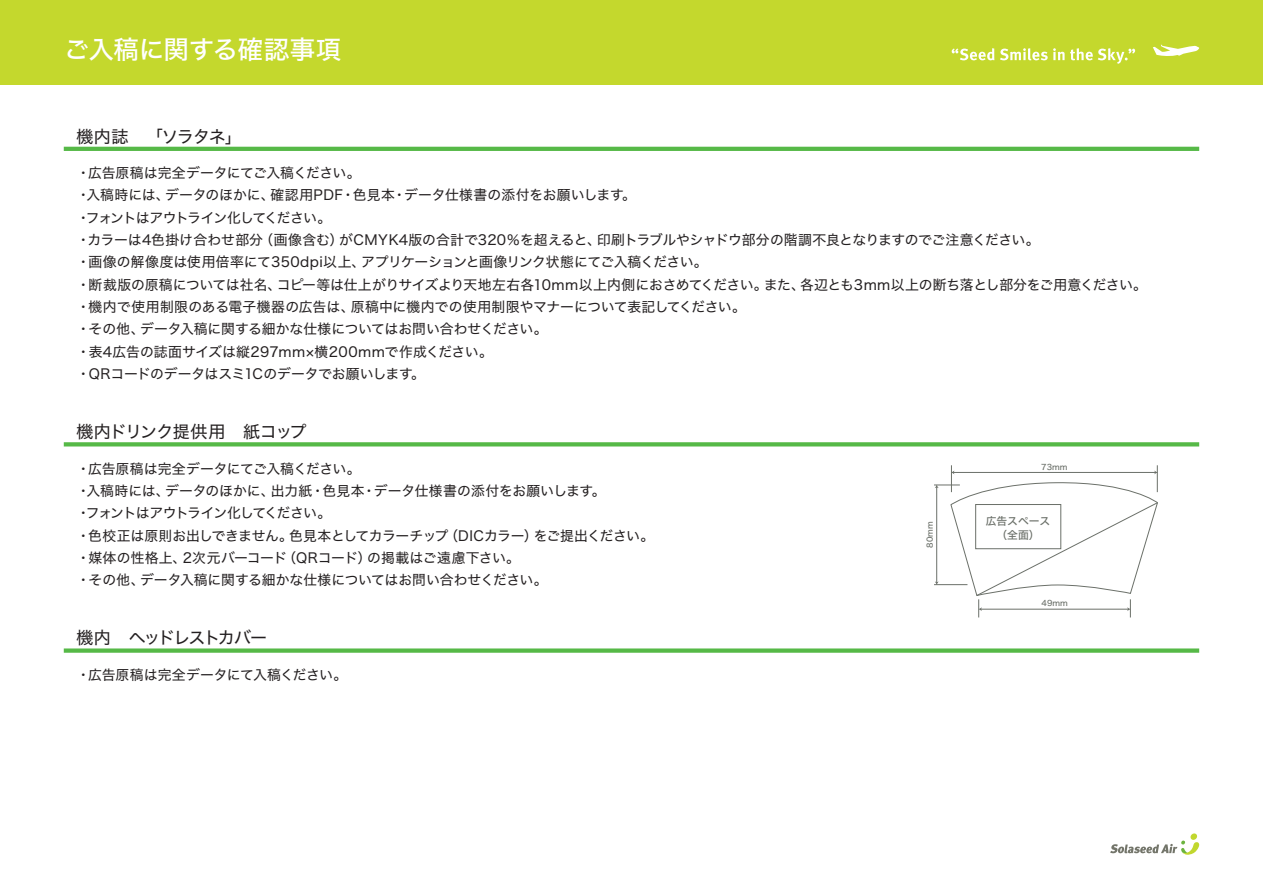
<style>
.page{position:relative;width:1263px;height:893px;background:#fff}
.page>*{position:absolute;margin:0;border:0;box-sizing:border-box;transform-origin:0 0}
.t1{font:25.5px "Hiragino Sans W5";letter-spacing:-.01em;color:#fff}
.t2{font:16.95px "Hiragino Sans W4";letter-spacing:-.055em;color:#231f20}
.t3{font:16.95px "Hiragino Sans W4";letter-spacing:-.11em;color:#231f20}
.t4{font:16.95px "Hiragino Sans W4";letter-spacing:-.075em;color:#231f20}
.t5{font:13.8px/22.4px "Hiragino Sans W4";letter-spacing:-.005em;color:#231f20}
.t6{font:13.8px "Hiragino Sans W4";letter-spacing:-.04em;color:#231f20}
.t7{font:13.8px/22.4px "Hiragino Sans W4";letter-spacing:-.08em;color:#231f20}
.t8{font:13.8px "Hiragino Sans W4";letter-spacing:.025em;color:#231f20}
.t9{font:13.8px "Hiragino Sans W4";letter-spacing:.02em;color:#231f20}
.t10{font:13.8px "Hiragino Sans W4";letter-spacing:-.03em;color:#231f20}
.t11{font:13.8px "Hiragino Sans W4";letter-spacing:.015em;color:#231f20}
.t12{font:13.8px "Hiragino Sans W4";letter-spacing:-.05em;color:#231f20}
.t13{font:10.8px/14.2px "Hiragino Sans W5";color:#6b7069;text-align:center}
.t14{font:7.8px "Hiragino Sans W5";color:#6b7069}
</style>
<div class="page">
<div style="left:0;top:0;width:1263px;height:85px;background:#c4d82d"></div>
<svg style="left:952px;top:48px;width:42px;height:12px"></svg>
<svg style="left:1000px;top:48px;width:64px;height:12px"></svg>
<svg style="left:1070px;top:48px;width:65px;height:16px"></svg>
<svg style="left:1153px;top:45px;width:46px;height:11px"></svg>
<div style="left:1190px;top:833px;width:7px;height:7px;background:#c1d72f;border-radius:3px"></div>
<svg style="left:1110px;top:840px;width:89px;height:15px"></svg>
<hr style="left:64px;top:147px;width:1135px;height:4px;background:#56b947">
<svg style="left:64px;top:442px;width:1135px;height:4px;background:#60bd52"></svg>
<div style="left:64px;top:648px;width:1135px;height:5px;background:#56b947"></div>
<svg style="left:934px;top:465px;width:224px;height:152px"></svg>
<hr style="left:934px;top:584px;width:33px;height:1px;background:#6b7069">
<h1 class="t1" style="left:64px;top:27px;width:279px">ご入稿に関する確認事項</h1>
<p class="t4" style="left:77px;top:121px;width:167px">機内誌　「ソラタネ「</p>
<p class="t5" style="left:88px;top:161px;width:274px">広告原稿は完全データにてご入稿ください。</p>
<p class="t5" style="left:77px;top:161px;width:15px">・</p>
<p class="t5" style="left:165px;top:183px;width:111px">データのほかに、</p>
<p class="t5" style="left:392px;top:183px;width:245px">・データ仕様書の添付をお願いします。</p>
<p class="t5" style="left:271px;top:183px;width:86px">確認用PDF・</p>
<p class="t5" style="left:353px;top:183px;width:44px">色見本</p>
<p class="t5" style="left:87px;top:183px;width:85px">入稿時には、</p>
<p class="t7" style="left:86px;top:183px;width:247px;text-indent:-9px">・<br>フォントはアウトライン化してください。</p>
<p class="t5" style="left:77px;top:205px;width:15px">・</p>
<p class="t6" style="left:597px;top:227px;width:444px">印刷トラブルやシャドウ部分の階調不良となりますのでご注意ください。</p>
<p class="t9" style="left:339px;top:227px;width:263px">がCMYK4版の合計で320％を超えると、</p>
<p class="t5" style="left:260px;top:228px;width:85px">（画像含む）</p>
<p class="t5" style="left:87px;top:228px;width:177px">カラーは4色掛け合わせ部分</p>
<p class="t5" style="left:77px;top:228px;width:15px">・</p>
<p class="t8" style="left:77px;top:250px;width:290px">・画像の解像度は使用倍率にて350dpi以上、</p>
<p class="t6" style="left:361px;top:250px;width:348px">アプリケーションと画像リンク状態にてご入稿ください。</p>
<p class="t5" style="left:277px;top:272px;width:492px">コピー等は仕上がりサイズより天地左右各10mm以上内側におさめてください。</p>
<p class="t5" style="left:77px;top:272px;width:206px">・断裁版の原稿については社名、</p>
<p class="t5" style="left:800px;top:272px;width:348px">各辺とも3mm以上の断ち落とし部分をご用意ください。</p>
<p class="t5" style="left:764px;top:272px;width:43px">また、</p>
<p class="t5" style="left:351px;top:295px;width:396px">原稿中に機内での使用制限やマナーについて表記してください。</p>
<p class="t5" style="left:140px;top:295px;width:409px;text-indent:-64px">・機内で使用制限のある電子機器の広告は、<br>データ入稿に関する細かな仕様についてはお問い合わせください。</p>
<p class="t5" style="left:77px;top:317px;width:418px">・その他、<br>・表4広告の誌面サイズは縦297mm×横200mmで作成ください。・QRコードのデータはスミ1Cのデータでお願いします。</p>
<p class="t2" style="left:77px;top:417px;width:232px">機内ドリンク提供用　紙コップ</p>
<p class="t5" style="left:88px;top:456px;width:274px">広告原稿は完全データにてご入稿ください。</p>
<p class="t5" style="left:77px;top:456px;width:15px">・</p>
<p class="t5" style="left:165px;top:479px;width:111px">データのほかに、</p>
<p class="t5" style="left:362px;top:479px;width:245px">・データ仕様書の添付をお願いします。</p>
<p class="t5" style="left:322px;top:479px;width:44px">色見本</p>
<p class="t5" style="left:271px;top:479px;width:55px">出力紙・</p>
<p class="t5" style="left:87px;top:479px;width:85px">入稿時には、</p>
<p class="t7" style="left:86px;top:479px;width:247px;text-indent:-9px">・<br>フォントはアウトライン化してください。</p>
<p class="t5" style="left:77px;top:501px;width:15px">・</p>
<p class="t12" style="left:534px;top:523px;width:122px">をご提出ください。</p>
<p class="t10" style="left:289px;top:523px;width:161px">色見本としてカラーチップ</p>
<p class="t5" style="left:444px;top:523px;width:95px">（DICカラー）</p>
<p class="t5" style="left:88px;top:523px;width:206px">色校正は原則お出しできません。</p>
<p class="t5" style="left:77px;top:523px;width:15px">・</p>
<p class="t5" style="left:183px;top:545px;width:106px">2次元バーコード</p>
<p class="t11" style="left:367px;top:545px;width:154px">の掲載はご遠慮下さい。</p>
<p class="t5" style="left:283px;top:545px;width:90px">（QRコード）</p>
<p class="t5" style="left:140px;top:545px;width:409px;text-indent:-64px">・媒体の性格上、<br>データ入稿に関する細かな仕様についてはお問い合わせください。</p>
<p class="t5" style="left:77px;top:568px;width:70px">・その他、</p>
<p class="t3" style="left:77px;top:623px;width:192px">機内　ヘッドレストカバー</p>
<p class="t5" style="left:88px;top:662px;width:261px">広告原稿は完全データにて入稿ください。</p>
<p class="t5" style="left:77px;top:662px;width:15px">・</p>
<p class="t14" style="left:923px;top:548px;width:28px;rotate:-90deg">80mm</p>
<p class="t14" style="left:1041px;top:460px;width:28px">73mm</p>
<p class="t13" style="left:986px;top:513px;width:66px">広告スペース（全面(</p>
<p class="t14" style="left:1041px;top:596px;width:28px">49mm</p>
</div>
